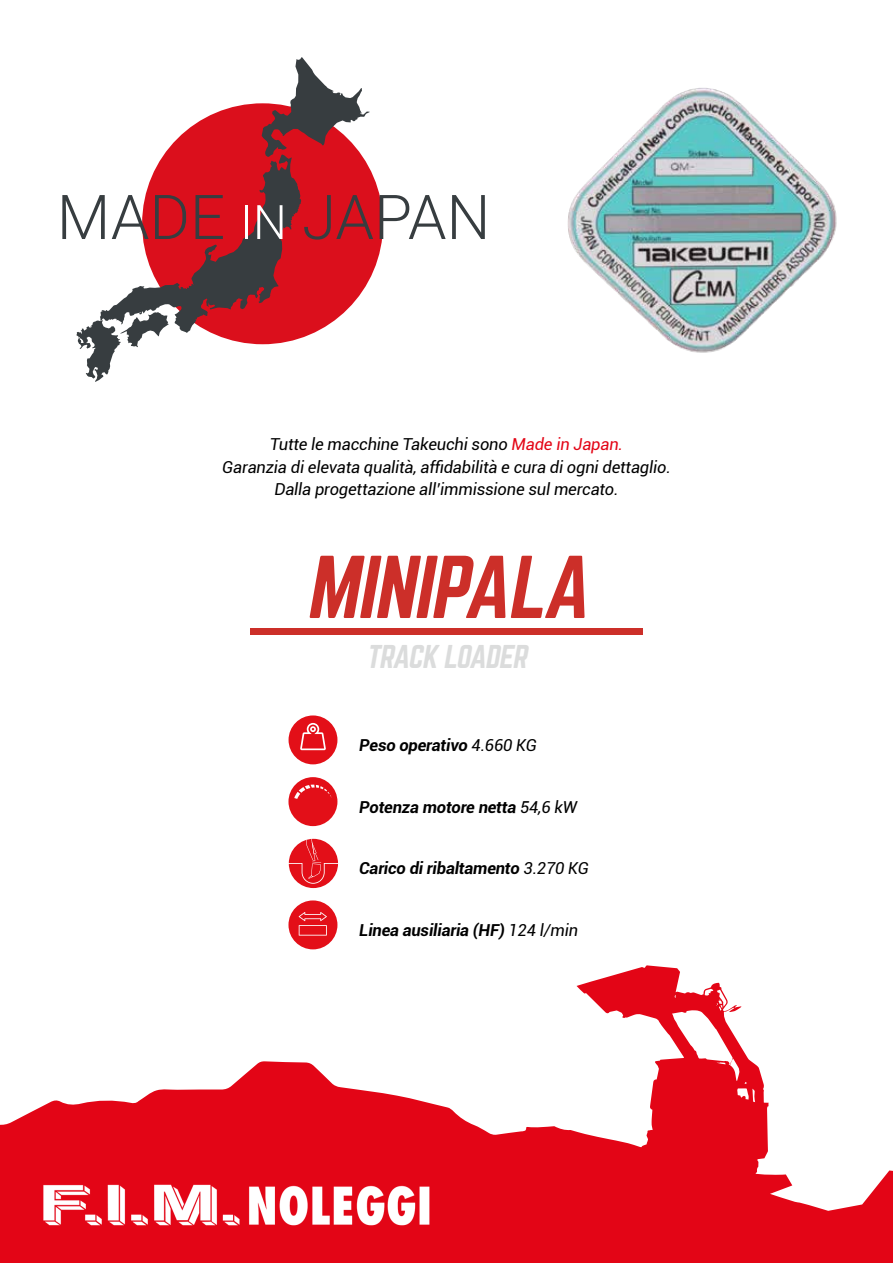
<style>
.page{position:relative;width:893px;height:1263px;background:#fff}
.page>*{position:absolute;margin:0;border:0;box-sizing:border-box;transform-origin:0 0}
.t1{font:italic 77.85px "Norwester";color:#cc2f29}
.t2{font:italic 28.8px "Norwester";color:#dbdcdc}
.t3{font:italic 16.5px/22.5px "Roboto";letter-spacing:-.01em;color:#000;text-align:center}
.t4{font:italic 700 16.5px "Roboto";letter-spacing:-.01em;color:#000}
.s1{color:#e30516}
.s2{font-weight:400}
</style>
<div class="page">
<div style="left:250px;top:628px;width:392px;height:6px;background:#cc2f29"></div>
<div style="left:289px;top:715px;width:48px;height:49px;background:#e30f18;border-radius:50%"></div>
<svg style="left:300px;top:723px;width:26px;height:27px"></svg>
<div style="left:288px;top:777px;width:49px;height:49px;background:#e30f18;border-radius:50%"></div>
<svg style="left:294px;top:785px;width:38px;height:14px"></svg>
<div style="left:289px;top:839px;width:49px;height:49px;background:#e30f18;border-radius:50%"></div>
<svg style="left:288px;top:838px;width:50px;height:46px"></svg>
<div style="left:288px;top:900px;width:49px;height:49px;background:#e30f18;border-radius:50%"></div>
<svg style="left:299px;top:912px;width:28px;height:23px"></svg>
<svg style="left:62px;top:57px;width:311px;height:325px"></svg>
<svg style="left:380px;top:195px;width:66px;height:44px"></svg>
<svg style="left:452px;top:195px;width:33px;height:44px"></svg>
<img style="left:567px;top:88px;width:270px;height:265px">
<svg style="left:0;top:1061px;width:893px;height:202px;fill:#e30516"></svg>
<svg style="left:577px;top:965px;width:192px;height:221px"></svg>
<div style="left:0;top:1154px;width:609px;height:109px;background:#e30516"></div>
<img style="left:43px;top:1184px;width:387px;height:42px">
<p class="t3" style="left:222px;top:432px;width:450px">Tutte le macchine Takeuchi sono <span class="s1">Made in Japan.<br></span>Garanzia di elevata qualità, affidabilità e cura di ogni dettaglio.<br>Dalla progettazione all’immissione sul mercato.</p>
<h1 class="t1" style="left:306px;top:550px;width:297px">MINIPALA</h1>
<h2 class="t2" style="left:366px;top:642px;width:167px">TRACK LOADER</h2>
<p class="t4" style="left:359px;top:733px;width:179px">Peso operativo <span class="s2">4.660 KG</span></p>
<p class="t4" style="left:359px;top:795px;width:219px">Potenza motore netta <span class="s2">54,6 kW</span></p>
<p class="t4" style="left:359px;top:857px;width:231px">Carico di ribaltamento <span class="s2">3.270 KG</span></p>
<p class="t4" style="left:359px;top:918px;width:220px">Linea ausiliaria (HF) <span class="s2">124 l/min</span></p>
</div>
